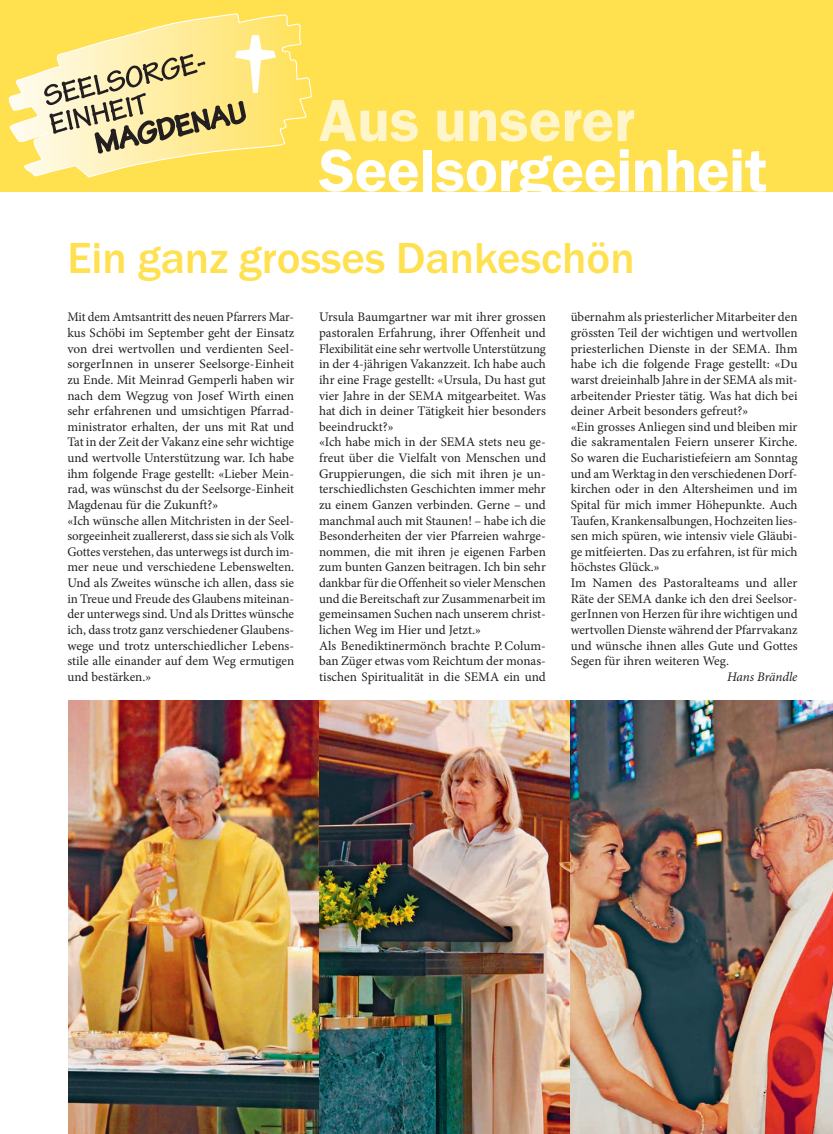
<style>
.page{position:relative;width:833px;height:1134px;background:#fff}
.page>*{position:absolute;margin:0;border:0;box-sizing:border-box;transform-origin:0 0}
.t1{font:500 45px "ITC Franklin Gothic Std";color:#ffe04e}
.t2{font:13.12px/15.6px "Minion Pro";color:#231f20}
.t3{font:italic 13.12px "Minion Pro";letter-spacing:-.015em;color:#231f20}
</style>
<div class="page">
<div style="left:0;top:0;width:833px;height:191px;background:#ffe04e"></div>
<svg style="left:319px;top:100px;width:99px;height:42px"></svg>
<svg style="left:437px;top:111px;width:26px;height:31px"></svg>
<svg style="left:469px;top:110px;width:90px;height:32px"></svg>
<svg style="left:565px;top:110px;width:69px;height:32px"></svg>
<svg style="left:319px;top:149px;width:99px;height:42px"></svg>
<div style="left:423px;top:150px;width:9px;height:41px;background:#fff"></div>
<svg style="left:436px;top:149px;width:192px;height:42px"></svg>
<svg style="left:635px;top:160px;width:26px;height:31px"></svg>
<svg style="left:667px;top:149px;width:99px;height:42px"></svg>
<svg style="left:8px;top:13px;width:304px;height:164px"></svg>
<svg style="left:44px;top:35px;width:232px;height:123px;background:#e0d08e"></svg>
<img style="left:68px;top:700px;width:765px;height:434px">
<h1 class="t1" style="left:67px;top:233px;width:569px">Ein ganz grosses Dankeschön</h1>
<p class="t2" style="left:67px;top:309px;width:228px">Mit dem Amtsantritt des neuen Pfarrers Mar&shy;kus Schöbi im September geht der Einsatz von drei wertvollen und verdienten Seel&shy;sorgerInnen in unserer Seelsorge-Einheit zu Ende. Mit Meinrad Gemperli haben wir nach dem Wegzug von Josef Wirth einen sehr erfahrenen und umsichtigen Pfarrad&shy;ministrator erhalten, der uns mit Rat und Tat in der Zeit der Vakanz eine sehr wichtige und wertvolle Unterstützung war. Ich habe ihm folgende Frage gestellt: «Lieber Mein&shy;rad, was wünschst du der Seelsorge-Einheit Magdenau für die Zukunft?»<br>«Ich wünsche allen Mitchristen in der Seel&shy;sorgeeinheit zuallererst, dass sie sich als Volk Gottes verstehen, das unterwegs ist durch im&shy;mer neue und verschiedene Lebenswelten.<br>Und als Zweites wünsche ich allen, dass sie in Treue und Freude des Glaubens miteinan&shy;der unterwegs sind. Und als Drittes wünsche ich, dass trotz ganz verschiedener Glaubens&shy;wege und trotz unterschiedlicher Lebens&shy;stile alle einander auf dem Weg ermutigen und bestärken.»</p>
<p class="t2" style="left:319px;top:309px;width:228px">Ursula Baumgartner war mit ihrer grossen pastoralen Erfahrung, ihrer Offenheit und Flexibilität eine sehr wertvolle Unterstützung in der 4-jährigen Vakanzzeit. Ich habe auch ihr eine Frage gestellt: «Ursula, Du hast gut vier Jahre in der SEMA mitgearbeitet. Was hat dich in deiner Tätigkeit hier besonders beeindruckt?»<br>«Ich habe mich in der SEMA stets neu ge&shy;freut über die Vielfalt von Menschen und Gruppierungen, die sich mit ihren je un&shy;terschiedlichsten Geschichten immer mehr zu einem Ganzen verbinden. Gerne – und manchmal auch mit Staunen! – habe ich die Besonderheiten der vier Pfarreien wahrge&shy;nommen, die mit ihren je eigenen Farben zum bunten Ganzen beitragen. Ich bin sehr dankbar für die Offenheit so vieler Menschen und die Bereitschaft zur Zusammenarbeit im gemeinsamen Suchen nach unserem christ&shy;lichen Weg im Hier und Jetzt.»<br>Als Benediktinermönch brachte P.Colum&shy;ban Züger etwas vom Reichtum der monas&shy;tischen Spiritualität in die SEMA ein und</p>
<p class="t2" style="left:570px;top:309px;width:228px">übernahm als priesterlicher Mitarbeiter den grössten Teil der wichtigen und wertvollen priesterlichen Dienste in der SEMA. Ihm habe ich die folgende Frage gestellt: «Du warst dreieinhalb Jahre in der SEMA als mit&shy;arbeitender Priester tätig. Was hat dich bei deiner Arbeit besonders gefreut?»<br>«Ein grosses Anliegen sind und bleiben mir die sakramentalen Feiern unserer Kirche.<br>So waren die Eucharistiefeiern am Sonntag und am Werktag in den verschiedenen Dorf&shy;kirchen oder in den Altersheimen und im Spital für mich immer Höhepunkte. Auch Taufen, Krankensalbungen, Hochzeiten lies&shy;sen mich spüren, wie intensiv viele Gläubi&shy;ge mitfeierten. Das zu erfahren, ist für mich höchstes Glück.»<br>Im Namen des Pastoralteams und aller Räte der SEMA danke ich den drei Seelsor&shy;gerInnen von Herzen für ihre wichtigen und wertvollen Dienste während der Pfarrvakanz und wünsche ihnen alles Gute und Gottes Segen für ihren weiteren Weg.</p>
<p class="t3" style="left:727px;top:668px;width:72px">Hans Brändle</p>
</div>
